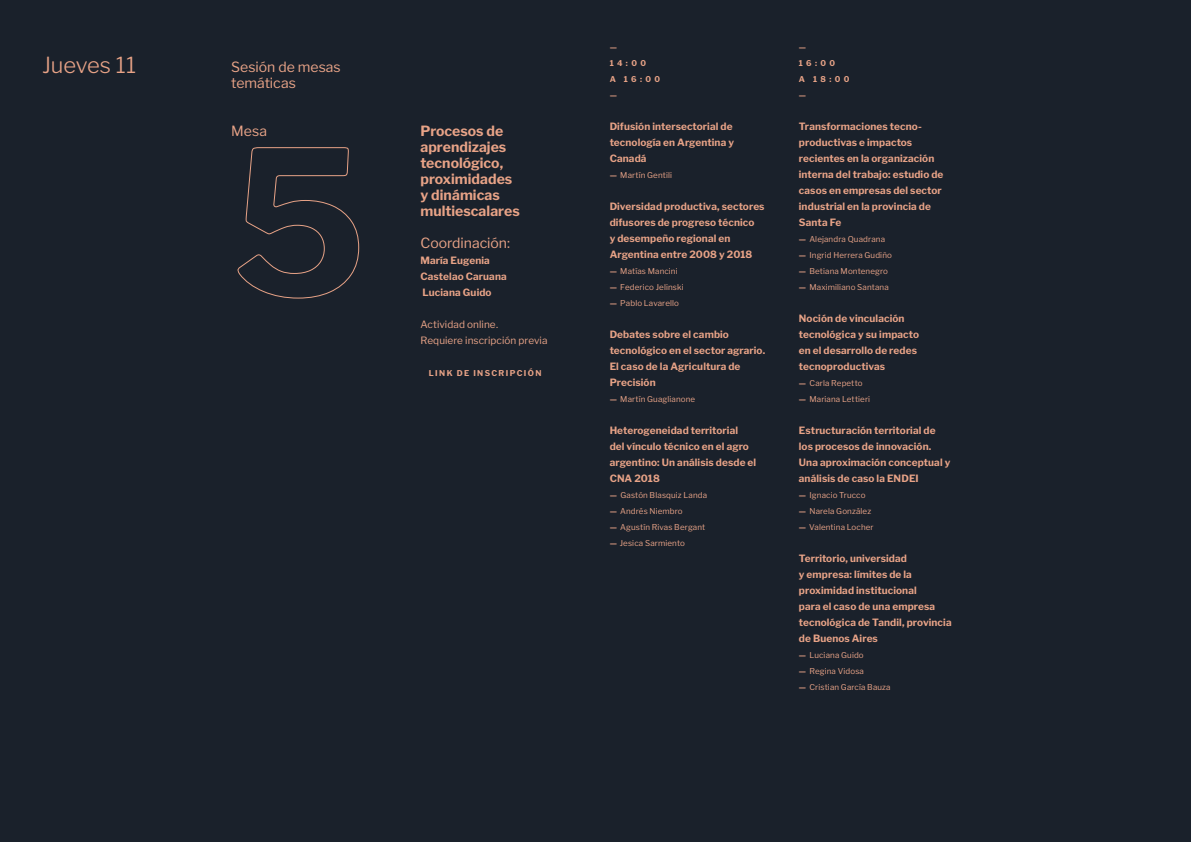
<style>
.page{position:relative;width:1191px;height:842px;background:#fff}
.page>*{position:absolute;margin:0;border:0;box-sizing:border-box;transform-origin:0 0}
.t1{font:300 22px "Libre Franklin";letter-spacing:-.005em;color:#e8a387}
.t2{font:700 14px/16px "Libre Franklin";color:#e8a387}
.t3{font:14px/16px "Libre Franklin";color:#e8a387}
.t4{font:700 10px/16px "Libre Franklin";letter-spacing:.01em;color:#e8a387}
.t5{font:10px/16px "Libre Franklin";letter-spacing:.005em;color:#e8a387}
.t6{font:8px "Libre Franklin";letter-spacing:.015em;color:#e8a387}
.t7{font:700 8px/16px "Libre Franklin";letter-spacing:.175em;color:#e8a387}
.s1{font-weight:700}
</style>
<div class="page">
<div style="left:0;top:0;width:595px;height:842px;background:#1a212b"></div>
<div style="left:595px;top:0;width:596px;height:842px;background:#1a212b"></div>
<svg style="left:237px;top:147px;width:123px;height:152px"></svg>
<h1 class="t1" style="left:42px;top:48px;width:96px">Jueves 11</h1>
<h2 class="t3" style="left:231px;top:58px;width:111px">Sesión de mesas temáticas</h2>
<h2 class="t3" style="left:231px;top:122px;width:37px">Mesa</h2>
<h2 class="t2" style="left:420px;top:122px;width:101px">Procesos de aprendizajes tecnológico, proximidades y dinámicas multiescalares</h2>
<h2 class="t3" style="left:420px;top:234px;width:91px">Coordinación:</h2>
<p class="t4" style="left:420px;top:251px;width:88px">María Eugenia<br>Castelao Caruana<br>Luciana Guido</p>
<p class="t5" style="left:420px;top:315px;width:129px">Actividad online.<br>Requiere inscripción previa</p>
<p class="t7" style="left:429px;top:364px;width:114px">LINK DE INSCRIPCIÓN</p>
<p class="t7" style="left:609px;top:39px;width:52px">—<br>14:00<br>A 16:00 —</p>
<p class="t4" style="left:609px;top:118px;width:126px">Difusión intersectorial de tecnología en Argentina y<br>Canadá</p>
<p class="t6" style="left:609px;top:169px;width:64px"><span class="s1">—</span> Martín Gentili</p>
<p class="t4" style="left:609px;top:198px;width:156px">Diversidad productiva, sectores difusores de progreso técnico<br>y desempeño regional en<br>Argentina entre 2008 y 2018</p>
<p class="t6" style="left:609px;top:265px;width:69px"><span class="s1">—</span> Matías Mancini</p>
<p class="t6" style="left:609px;top:281px;width:75px"><span class="s1">—</span> Federico Jelinski</p>
<p class="t6" style="left:609px;top:297px;width:71px"><span class="s1">—</span> Pablo Lavarello</p>
<p class="t4" style="left:609px;top:326px;width:157px">Debates sobre el cambio tecnológico en el sector agrario.<br>El caso de la Agricultura de<br>Precisión</p>
<p class="t6" style="left:609px;top:393px;width:87px"><span class="s1">—</span> Martín Guaglianone</p>
<p class="t4" style="left:609px;top:422px;width:148px">Heterogeneidad territorial<br>del vínculo técnico en el agro argentino: Un análisis desde el<br>CNA 2018</p>
<p class="t6" style="left:609px;top:489px;width:99px"><span class="s1">—</span> Gastón Blasquiz Landa</p>
<p class="t6" style="left:609px;top:505px;width:75px"><span class="s1">—</span> Andrés Niembro</p>
<p class="t6" style="left:609px;top:521px;width:97px"><span class="s1">—</span> Agustín Rivas Bergant</p>
<p class="t6" style="left:609px;top:537px;width:77px"><span class="s1">—</span> Jesica Sarmiento</p>
<p class="t7" style="left:799px;top:39px;width:52px">—<br>16:00<br>A 18:00 —</p>
<p class="t4" style="left:799px;top:118px;width:146px">Transformaciones tecno&shy;productivas e impactos recientes en la organización interna del trabajo: estudio de casos en empresas del sector industrial en la provincia de<br>Santa Fe</p>
<p class="t6" style="left:799px;top:233px;width:88px"><span class="s1">—</span> Alejandra Quadrana</p>
<p class="t6" style="left:799px;top:249px;width:95px"><span class="s1">—</span> Ingrid Herrera Gudiño</p>
<p class="t6" style="left:799px;top:265px;width:90px"><span class="s1">—</span> Betiana Montenegro</p>
<p class="t6" style="left:799px;top:281px;width:91px"><span class="s1">—</span> Maximiliano Santana</p>
<p class="t4" style="left:799px;top:310px;width:122px">Noción de vinculación tecnológica y su impacto en el desarrollo de redes tecnoproductivas</p>
<p class="t6" style="left:799px;top:377px;width:65px"><span class="s1">—</span> Carla Repetto</p>
<p class="t6" style="left:799px;top:393px;width:73px"><span class="s1">—</span> Mariana Lettieri</p>
<p class="t4" style="left:799px;top:422px;width:153px">Estructuración territorial de los procesos de innovación.<br>Una aproximación conceptual y análisis de caso la ENDEI</p>
<p class="t6" style="left:799px;top:489px;width:68px"><span class="s1">—</span> Ignacio Trucco</p>
<p class="t6" style="left:799px;top:505px;width:74px"><span class="s1">—</span> Narela González</p>
<p class="t6" style="left:799px;top:521px;width:76px"><span class="s1">—</span> Valentina Locher</p>
<p class="t4" style="left:799px;top:550px;width:154px">Territorio, universidad<br>y empresa: límites de la proximidad institucional<br>para el caso de una empresa tecnológica de Tandil, provincia de Buenos Aires</p>
<p class="t6" style="left:799px;top:649px;width:66px"><span class="s1">—</span> Luciana Guido</p>
<p class="t6" style="left:799px;top:665px;width:67px"><span class="s1">—</span> Regina Vidosa</p>
<p class="t6" style="left:799px;top:681px;width:93px"><span class="s1">—</span> Cristian García Bauza</p>
</div>
